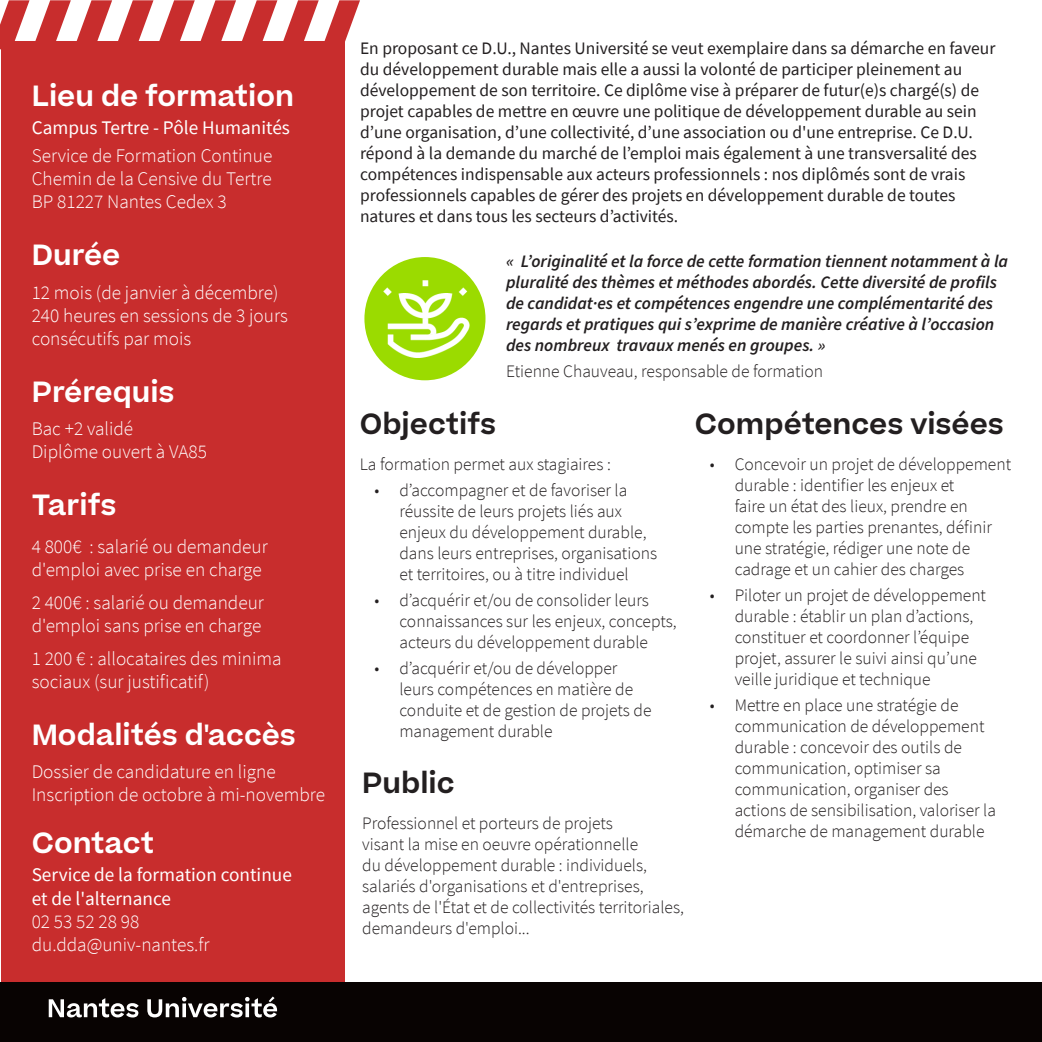
<style>
.page{position:relative;width:1042px;height:1042px;background:#fff}
.page>*{position:absolute;margin:0;border:0;box-sizing:border-box;transform-origin:0 0}
.Titre{font:600 28px "Beatrice";color:#fff}
.Titre-2{font:600 28px "Beatrice";color:#231f20}
.Titre-3{font:300 19.25px/23.1px "Source Sans Pro";color:#fff}
.info{font:19.25px/23.1px "Source Sans Pro";color:#fff}
.info-2{font:300 19.25px "Source Sans Pro";color:#fff}
.Titre-4{font:19.25px "Source Sans Pro";color:#fff}
.info-3{font:300 17.5px/21px "Source Sans Pro";color:#231f20}
.info-4{font:17.5px/21px "Source Sans Pro";color:#231f20}
.info-5{font:italic 600 17.5px/21px "Source Sans Pro";color:#231f20}
</style>
<div class="page">
<div style="left:1px;top:41px;width:344px;height:941px;background:#c82d2d"></div>
<svg style="left:0;top:0;width:351px;height:49px"></svg>
<div style="left:364px;top:257px;width:121px;height:123px;background:#9bdb00;border-radius:50%"></div>
<img style="left:376px;top:280px;width:101px;height:78px">
<div style="left:0;top:982px;width:1042px;height:60px;background:#080302"></div>
<svg style="left:49px;top:996px;width:228px;height:21px"></svg>
<p class="Titre" style="left:32px;top:77px;width:264px">Lieu de formation</p>
<p class="Titre-4" style="left:32px;top:115px;width:260px">Campus Tertre - Pôle Humanités</p>
<p class="Titre-3" style="left:32px;top:144px;width:242px;text-align:justify">Service de Formation Continue Chemin de la Censive du Tertre BP 81227 Nantes Cedex 3</p>
<p class="Titre" style="left:32px;top:236px;width:90px">Durée</p>
<p class="Titre-3" style="left:32px;top:281px;width:258px">12 mois (de janvier à décembre)<br>240 heures en sessions de 3 jours consécutifs par mois</p>
<p class="Titre" style="left:32px;top:373px;width:144px">Prérequis</p>
<p class="Titre-3" style="left:32px;top:417px;width:177px">Bac +2 validé<br>Diplôme ouvert à VA85</p>
<p class="Titre" style="left:32px;top:486px;width:86px">Tarifs</p>
<p class="Titre-3" style="left:32px;top:535px;width:238px">4 800€ : salarié ou demandeur d'emploi avec prise en charge</p>
<p class="Titre-3" style="left:32px;top:591px;width:234px">2 400€ : salarié ou demandeur d'emploi sans prise en charge</p>
<p class="Titre-3" style="left:32px;top:647px;width:251px">1 200 € : allocataires des minima sociaux (sur justificatif)</p>
<p class="Titre" style="left:32px;top:716px;width:266px">Modalités d'accès</p>
<p class="Titre-3" style="left:32px;top:760px;width:295px">Dossier de candidature en ligne<br>Inscription de octobre à mi-novembre</p>
<p class="Titre" style="left:32px;top:824px;width:124px">Contact</p>
<p class="info" style="left:32px;top:863px;width:262px">Service de la formation continue et de l'alternance</p>
<p class="info-2" style="left:32px;top:909px;width:109px">02 53 52 28 98</p>
<p class="info-2" style="left:32px;top:932px;width:179px">du.dda@univ-nantes.fr</p>
<p class="info-4" style="left:360px;top:37px;width:637px">En proposant ce D.U., Nantes Université se veut exemplaire dans sa démarche en faveur du développement durable mais elle a aussi la volonté de participer pleinement au développement de son territoire. Ce diplôme vise à préparer de futur(e)s chargé(s) de projet capables de mettre en œuvre une politique de développement durable au sein d’une organisation, d’une collectivité, d’une association ou d'une entreprise. Ce D.U. répond à la demande du marché de l’emploi mais également à une transversalité des compétences indispensable aux acteurs professionnels : nos diplômés sont de vrais professionnels capables de gérer des projets en développement durable de toutes natures et dans tous les secteurs d’activités.</p>
<p class="info-5" style="left:506px;top:251px;width:503px">« L’originalité et la force de cette formation tiennent notamment à la pluralité des thèmes et méthodes abordés. Cette diversité de profils de candidat·es et compétences engendre une complémentarité des regards et pratiques qui s’exprime de manière créative à l’occasion des nombreux travaux menés en groupes. »</p>
<p class="info-3" style="left:506px;top:361px;width:318px">Etienne Chauveau, responsable de formation</p>
<p class="Titre-2" style="left:360px;top:405px;width:138px">Objectifs</p>
<p class="info-3" style="left:360px;top:453px;width:253px">La formation permet aux stagiaires :</p>
<p class="info-3" style="left:399px;top:479px;width:259px;text-indent:-25px">• d’accompagner et de favoriser la réussite de leurs projets liés aux enjeux du développement durable, dans leurs entreprises, organisations et territoires, ou à titre individuel</p>
<p class="info-3" style="left:399px;top:589px;width:279px;text-indent:-25px">• d’acquérir et/ou de consolider leurs connaissances sur les enjeux, concepts, acteurs du développement durable</p>
<p class="info-3" style="left:399px;top:657px;width:253px;text-indent:-25px">• d’acquérir et/ou de développer leurs compétences en matière de conduite et de gestion de projets de management durable</p>
<p class="Titre-2" style="left:362px;top:764px;width:94px">Public</p>
<p class="info-3" style="left:362px;top:812px;width:323px">Professionnel et porteurs de projets<br>visant la mise en oeuvre opérationnelle<br>du développement durable : individuels, salariés d'organisations et d'entreprises, agents de l'État et de collectivités territoriales, demandeurs d'emploi...</p>
<p class="Titre-2" style="left:695px;top:405px;width:310px">Compétences visées</p>
<p class="info-3" style="left:734px;top:453px;width:278px;text-indent:-25px">• Concevoir un projet de développement durable : identifier les enjeux et<br>faire un état des lieux, prendre en compte les parties prenantes, définir une stratégie, rédiger une note de cadrage et un cahier des charges</p>
<p class="info-3" style="left:734px;top:584px;width:253px;text-indent:-25px">• Piloter un projet de développement durable : établir un plan d’actions, constituer et coordonner l’équipe projet, assurer le suivi ainsi qu’une veille juridique et technique</p>
<p class="info-3" style="left:734px;top:694px;width:263px;text-indent:-25px">• Mettre en place une stratégie de communication de développement durable : concevoir des outils de communication, optimiser sa communication, organiser des actions de sensibilisation, valoriser la démarche de management durable</p>
</div>
